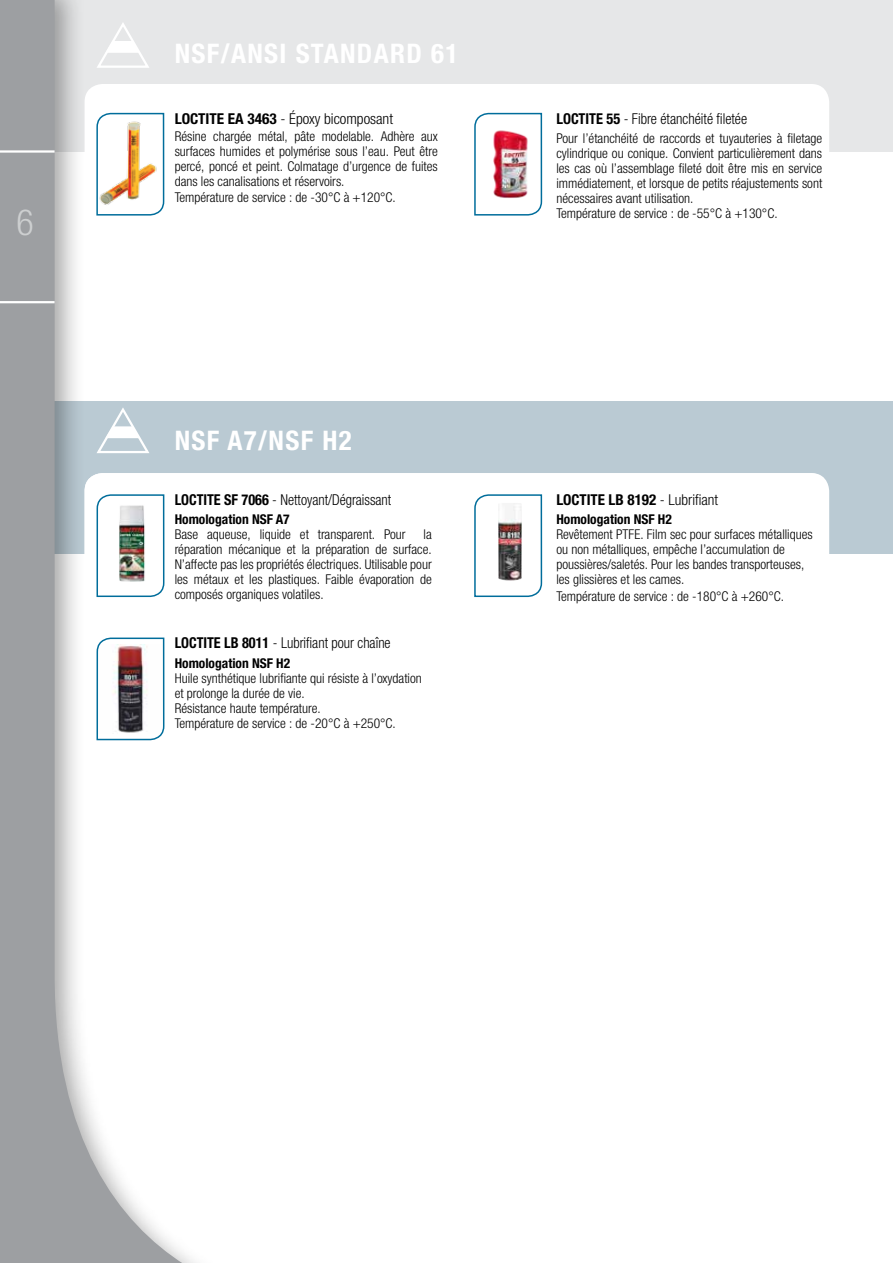
<style>
.page{position:relative;width:893px;height:1263px;background:#fff}
.page>*{position:absolute;margin:0;border:0;box-sizing:border-box;transform-origin:0 0}
.t1{font:300 condensed 36px "Helvetica Neue LTW1 G";color:#cdcfd0}
.t2{font:700 condensed 27px "Helvetica Neue LTW1 G";letter-spacing:.05em;color:#fff}
.t3{font:300 condensed 15px "Helvetica Neue LTW1 G";color:#000;scale:.95 1}
.t4{font:300 condensed 15px "Helvetica Neue LTW1 G";color:#000;scale:.96 1}
.t5{font:300 condensed 15px "Helvetica Neue LTW1 G";color:#000}
.t6{font:700 condensed 15px "Helvetica Neue LTW1 G";color:#000}
.t7{font:300 condensed 13.5px/15px "Helvetica Neue LTW1 G";color:#000}
.t8{font:700 condensed 13.5px "Helvetica Neue LTW1 G";color:#000}
.s1{font-weight:700}
.s2{font-weight:300}
</style>
<div class="page">
<div style="left:2px;top:401px;width:891px;height:152px;background:#bacad3"></div>
<div style="left:0;top:0;width:893px;height:152px;background:#e6e7e8"></div>
<div style="left:85px;top:84px;width:744px;height:132px;background:#fff;border-radius:18px"></div>
<div style="left:85px;top:473px;width:744px;height:132px;background:#fff;border-radius:18px"></div>
<img style="left:474px;top:494px;width:69px;height:104px">
<svg style="left:474px;top:112px;width:69px;height:104px"></svg>
<img style="left:491px;top:128px;width:40px;height:73px">
<div style="left:0;top:0;width:336px;height:1263px;background:#000;opacity:.35"></div>
<svg style="left:0;top:0;width:315px;height:1263px"></svg>
<hr style="left:0;top:301px;width:55px;height:2px;background:#fff">
<hr style="left:0;top:150px;width:55px;height:3px;background:#fff">
<h1 class="t1" style="left:16px;top:201px;width:19px">6</h1>
<h2 class="t2" style="left:175px;top:37px;width:285px">NSF/ANSI Stan dard 61</h2>
<p class="t5" style="left:175px;top:109px;width:220px"><span class="s1">LOCTITE EA 3463</span> - Époxy bicomposant</p>
<p class="t7" style="left:175px;top:129px;width:265px">Résine chargée métal, pâte modelable. Adhère aux surfaces humides et polymérise sous l’eau. Peut être percé, poncé et peint. Colmatage d’urgence de fuites dans les canalisations et réservoirs.<br>Température de service : de -30°C à +120°C.</p>
<h2 class="t2" style="left:175px;top:424px;width:110px">NSF a7/nsf</h2>
<h2 class="t2" style="left:322px;top:424px;width:31px">h2</h2>
<p class="t3" style="left:175px;top:491px;width:230px"><span class="s1">LOCTITE SF 7066</span> - Nettoyant/Dégraissant</p>
<p class="t8" style="left:175px;top:511px;width:117px">Homologation NSF A7</p>
<p class="t7" style="left:175px;top:527px;width:232px">Base aqueuse, liquide et transparent. Pour</p>
<p class="t7" style="left:175px;top:527px;width:259px;text-align:justify;text-indent:249px">la réparation mécanique et la préparation de surface.<br>N’affecte pas les propriétés électriques. Utilisable pour les métaux et les plastiques. Faible évaporation de composés organiques volatiles.</p>
<p class="t3" style="left:175px;top:634px;width:229px"><span class="s1">LOCTITE LB 8011</span> - Lubrifiant pour chaîne</p>
<p class="t8" style="left:175px;top:655px;width:117px">Homologation NSF H2</p>
<p class="t7" style="left:175px;top:670px;width:249px">Huile synthétique lubrifiante qui résiste à l’oxydation et prolonge la durée de vie.<br>Résistance haute température.<br>Température de service : de -20°C à +250°C.</p>
<p class="t4" style="left:556px;top:109px;width:200px"><span class="s1">LOCTITE 55</span> - Fibre étanchéité filetée</p>
<p class="t7" style="left:556px;top:131px;width:267px">Pour l’étanchéité de raccords et tuyauteries à filetage cylindrique ou conique. Convient particulièrement dans les cas où l’assemblage fileté doit être mis en service immédiatement, et lorsque de petits réajustements sont nécessaires avant utilisation.<br>Température de service : de -55°C à +130°C.</p>
<p class="t6" style="left:556px;top:491px;width:163px">LOCTITE LB 8192 <span class="s2">- Lubrifiant</span></p>
<p class="t8" style="left:556px;top:511px;width:117px">Homologation NSF H2</p>
<p class="t7" style="left:556px;top:527px;width:258px">Revêtement PTFE. Film sec pour surfaces métalliques ou non métalliques, empêche l’accumulation de poussières/saletés. Pour les bandes transporteuses, les glissières et les cames.</p>
<p class="t7" style="left:556px;top:589px;width:229px">Température de service : de -180°C à +260°C.</p>
</div>
